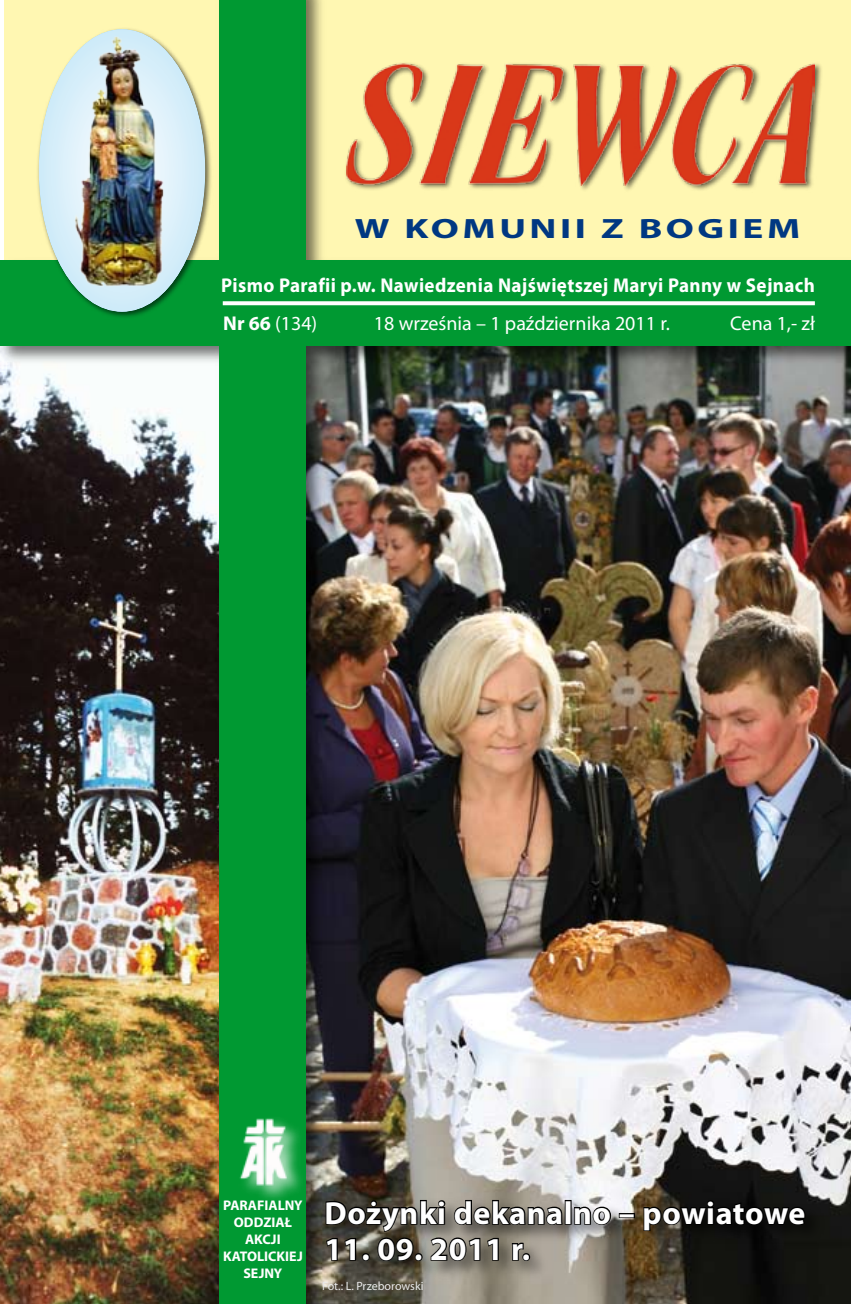
<style>
.page{position:relative;width:851px;height:1304px;background:#fff}
.page>*{position:absolute;margin:0;border:0;box-sizing:border-box;transform-origin:0 0}
.t1{font:700 32px "Myriad Pro";letter-spacing:.02em;color:#fff}
.t2{font:700 28px "Myriad Pro";letter-spacing:.09em;color:#003882;scale:1.4 1}
.t3{font:700 20px "Myriad Pro";letter-spacing:.02em;color:#fff;scale:.95 1}
.t4{font:20px "Myriad Pro";color:#fff}
.t5{font:700 14px/16.8px "Myriad Pro";color:#fff;text-align:center}
.t6{font:12px "Myriad Pro";color:#ececed}
.s1{font-weight:700}
</style>
<div class="page">
<div style="left:0;top:0;width:850px;height:1304px;background:#000;opacity:.53"></div>
<div style="left:220px;top:0;width:86px;height:1304px;background:#009932"></div>
<div style="left:0;top:260px;width:850px;height:86px;background:#009932"></div>
<svg style="left:223px;top:301px;width:591px;height:4px;background:#eef8f1"></svg>
<div style="left:238px;top:1115px;width:68px;height:90px;background:#fff;opacity:.75"></div>
<img style="left:238px;top:1116px;width:52px;height:70px">
<div style="left:36px;top:26px;width:178px;height:294px;background:#000;opacity:.58"></div>
<div style="left:39px;top:29px;width:166px;height:283px;background:#d2edf9;border-radius:50%"></div>
<img style="left:61px;top:24px;width:121px;height:279px">
<div style="left:343px;top:60px;width:480px;height:133px;background:#000;opacity:.6"></div>
<img style="left:346px;top:63px;width:468px;height:122px">
<h2 class="t2" style="left:355px;top:210px;width:319px">W KOMUNII Z BOGIEM</h2>
<p class="t3" style="left:221px;top:272px;width:626px">Pismo Parafii p.w. Nawiedzenia Najświętszej Maryi Panny w Sejnach</p>
<p class="t4" style="left:223px;top:311px;width:96px"><span class="s1">Nr 66</span> (134)</p>
<p class="t4" style="left:374px;top:311px;width:297px">18 września – 1 października 2011 r.</p>
<p class="t4" style="left:730px;top:311px;width:86px">Cena 1,- zł</p>
<p class="t5" style="left:223px;top:1197px;width:81px">PARAFIALNY<br>ODDZIAŁ<br>AKCJI<br>KATOLICKIEJ<br>SEJNY</p>
<h1 class="t1" style="left:324px;top:1192px;width:482px">Dożynki dekanalno – powiatowe</h1>
<h1 class="t1" style="left:324px;top:1228px;width:207px">11. 09. 2011 r.</h1>
<p class="t6" style="left:322px;top:1279px;width:103px">Fot.: L. Przeborowski</p>
</div>
